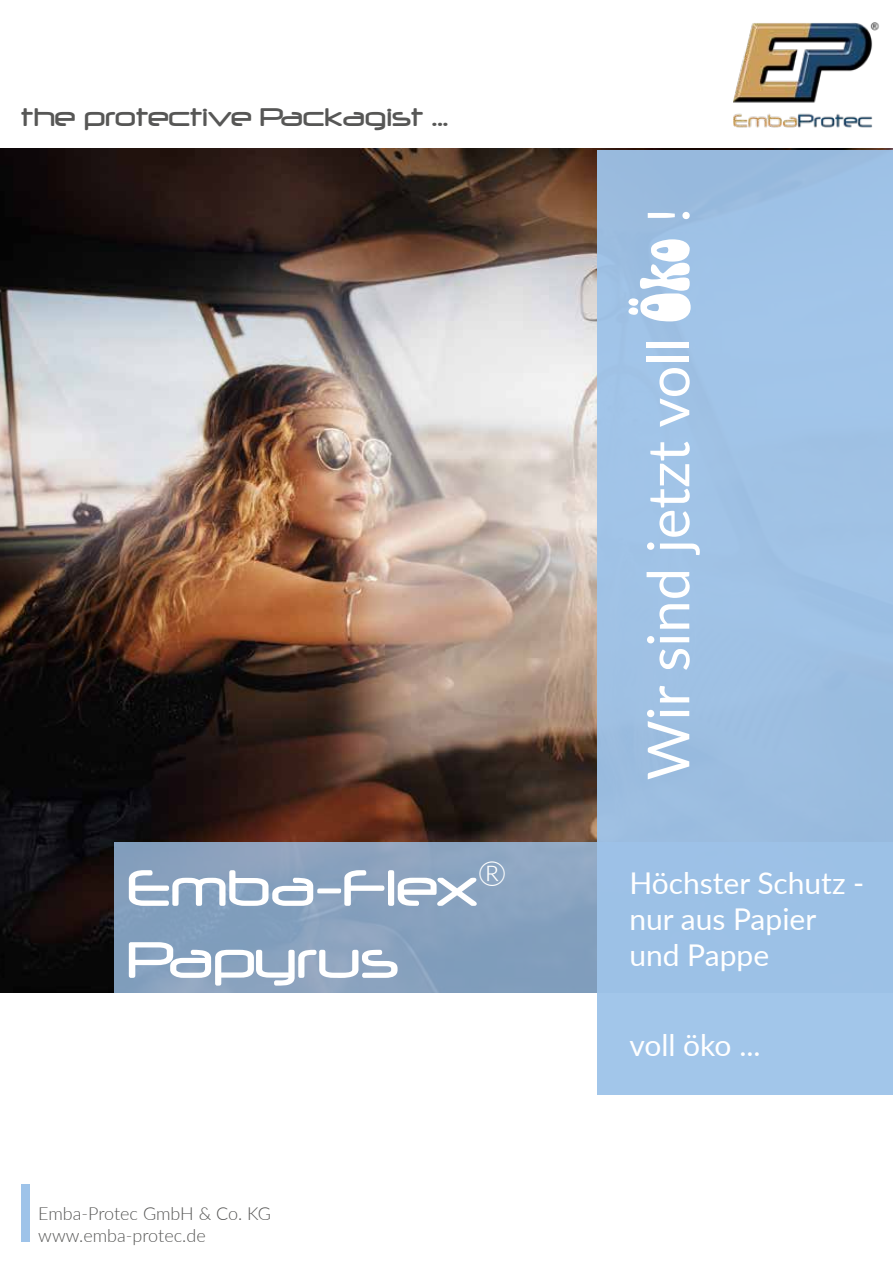
<style>
.page{position:relative;width:893px;height:1263px;background:#fff}
.page>*{position:absolute;margin:0;border:0;box-sizing:border-box;transform-origin:0 0}
.t1{font:60px/72px "Neuropol";color:#fff}
.t2{font:58.05px "Lato";color:#fff}
.t3{font:30px/36px "Lato";color:#fff}
.t4{font:30px "Neuropol";color:#575756}
.t5{font:300 18px/21.6px "Lato";color:#575756}
.s1{font-family:"Bellybeans FG";font-size:60px}
</style>
<div class="page">
<img style="left:0;top:149px;width:893px;height:844px">
<div style="left:115px;top:842px;width:778px;height:151px;background:#87a1be"></div>
<img style="left:733px;top:22px;width:146px;height:106px">
<div style="left:597px;top:150px;width:296px;height:945px;background:#9ec3e9"></div>
<div style="left:21px;top:1184px;width:9px;height:58px;background:#9ec3e9"></div>
<p class="t4" style="left:21px;top:101px;width:428px">the protective Packagist ...</p>
<h1 class="t1" style="left:128px;top:851px;width:381px">Emba-Flex<sup>®<br></sup>Papyrus</h1>
<p class="t5" style="left:38px;top:1202px;width:234px">Emba-Protec GmbH &amp; Co. KG www.emba-protec.de</p>
<h2 class="t2" style="left:627px;top:780px;width:574px;rotate:-90deg">Wir sind jetzt voll <span class="s1">Öko</span> !</h2>
<p class="t3" style="left:629px;top:863px;width:237px">Höchster Schutz - nur aus Papier und Pappe</p>
<p class="t3" style="left:629px;top:1026px;width:133px">voll öko ...</p>
</div>
